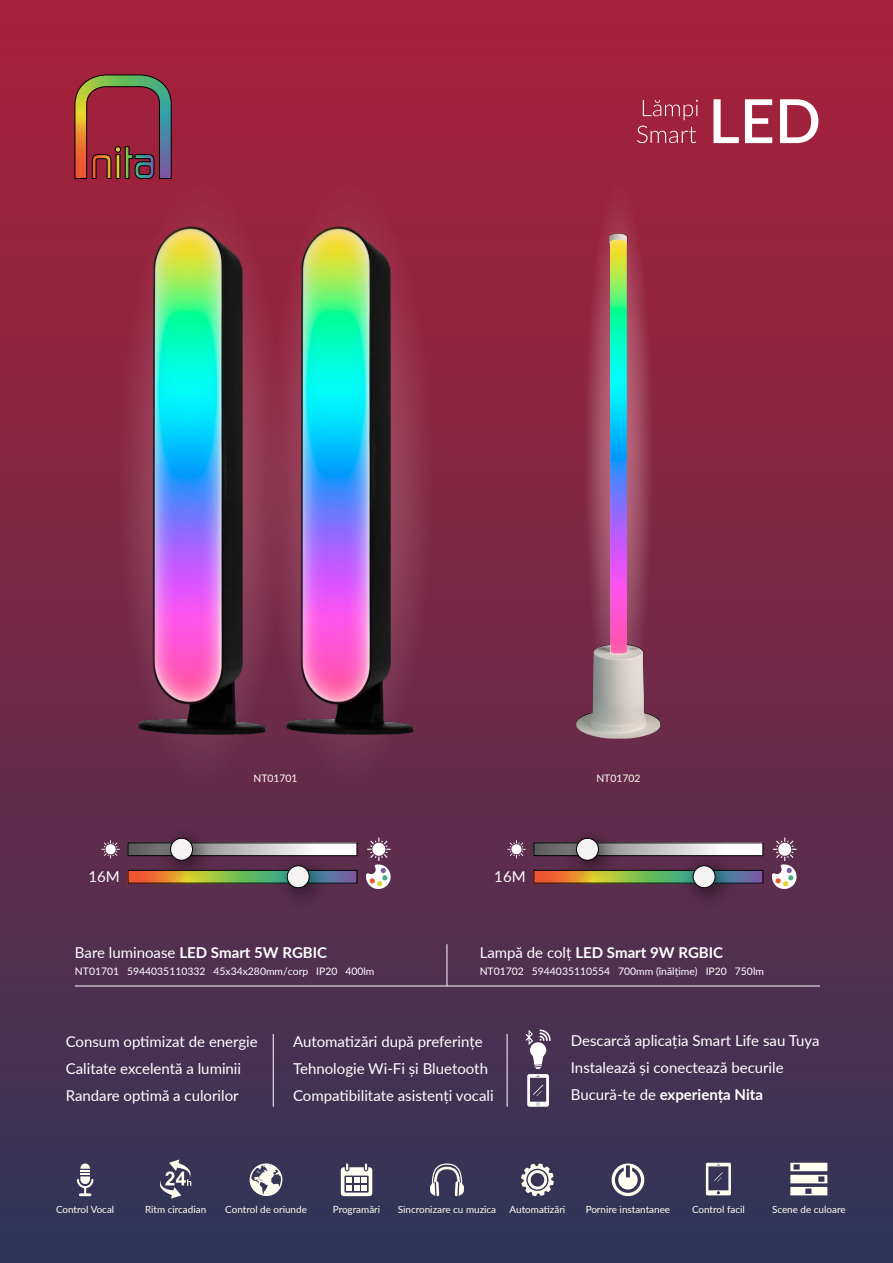
<style>
.page{position:relative;width:893px;height:1263px;background:#fff}
.page>*{position:absolute;margin:0;border:0;box-sizing:border-box;transform-origin:0 0}
.t1{font:15px/27px "Lato";color:#fff}
.t2{font:700 15px "Lato";color:#fff}
.t3{font:10.35px "Lato";color:#fff}
.t4{font:10.35px "Lato";color:#fffdf0}
.t5{font:9.9px "Lato";color:#fffdf0}
.s1{font-weight:400}
.s2{font-weight:700}
</style>
<div class="page">
<div style="left:0;top:0;width:893px;height:1263px;background:linear-gradient(to bottom,#af1e38,#333557)"></div>
<svg style="left:112px;top:141px;width:148px;height:674px;background:#7f2744"></svg>
<img style="left:130px;top:222px;width:130px;height:512px">
<svg style="left:260px;top:141px;width:179px;height:674px;background:#832844"></svg>
<img style="left:278px;top:222px;width:143px;height:512px">
<svg style="left:526px;top:1029px;width:25px;height:78px"></svg>
<hr style="left:273px;top:1034px;width:1px;height:73px;background:#fff">
<hr style="left:507px;top:1034px;width:1px;height:73px;background:#fff">
<svg style="left:77px;top:1163px;width:16px;height:33px"></svg>
<div style="left:250px;top:1163px;width:33px;height:33px;border:2px solid #fffdf0;border-radius:50%"></div>
<svg style="left:250px;top:1164px;width:31px;height:31px"></svg>
<svg style="left:612px;top:1163px;width:32px;height:33px"></svg>
<svg style="left:521px;top:1163px;width:33px;height:33px"></svg>
<svg style="left:341px;top:1163px;width:31px;height:33px"></svg>
<svg style="left:430px;top:1163px;width:34px;height:33px"></svg>
<svg style="left:706px;top:1163px;width:25px;height:32px"></svg>
<svg style="left:160px;top:1159px;width:31px;height:40px"></svg>
<svg style="left:790px;top:1163px;width:37px;height:32px"></svg>
<svg style="left:75px;top:75px;width:96px;height:104px;background:#8c4642"></svg>
<svg style="left:637px;top:126px;width:59px;height:17px"></svg>
<svg style="left:713px;top:99px;width:26px;height:44px"></svg>
<svg style="left:745px;top:99px;width:27px;height:44px"></svg>
<svg style="left:780px;top:99px;width:38px;height:44px"></svg>
<svg style="left:577px;top:127px;width:83px;height:654px;background:#912540"></svg>
<img style="left:576px;top:233px;width:85px;height:506px">
<img style="left:610px;top:240px;width:17px;height:414px">
<svg style="left:536px;top:872px;width:225px;height:9px"></svg>
<div style="left:534px;top:870px;width:229px;height:13px;border:1px solid #000"></div>
<img style="left:671px;top:856px;width:75px;height:62px">
<div style="left:693px;top:866px;width:22px;height:22px;background:#f4f2f2;border-radius:50%"></div>
<div style="left:693px;top:866px;width:22px;height:22px;border:1px solid #000;border-radius:50%"></div>
<svg style="left:536px;top:845px;width:225px;height:9px"></svg>
<div style="left:534px;top:843px;width:229px;height:13px;border:1px solid #000"></div>
<img style="left:554px;top:816px;width:75px;height:75px">
<div style="left:576px;top:838px;width:22px;height:22px;background:#f4f2f2;border-radius:50%"></div>
<div style="left:576px;top:838px;width:22px;height:22px;border:1px solid #000;border-radius:50%"></div>
<svg style="left:507px;top:840px;width:19px;height:18px"></svg>
<svg style="left:772px;top:837px;width:24px;height:52px"></svg>
<svg style="left:130px;top:872px;width:225px;height:9px"></svg>
<div style="left:128px;top:870px;width:229px;height:13px;border:1px solid #000"></div>
<img style="left:266px;top:856px;width:73px;height:62px">
<div style="left:287px;top:866px;width:22px;height:22px;background:#f4f2f2;border-radius:50%"></div>
<div style="left:287px;top:866px;width:22px;height:22px;border:1px solid #000;border-radius:50%"></div>
<svg style="left:130px;top:845px;width:225px;height:9px"></svg>
<div style="left:128px;top:843px;width:229px;height:13px;border:1px solid #000"></div>
<img style="left:149px;top:816px;width:75px;height:75px">
<div style="left:171px;top:838px;width:22px;height:22px;background:#f4f2f2;border-radius:50%"></div>
<div style="left:170px;top:838px;width:23px;height:22px;border:1px solid #000;border-radius:50%"></div>
<svg style="left:101px;top:840px;width:19px;height:18px"></svg>
<svg style="left:366px;top:837px;width:25px;height:52px"></svg>
<hr style="left:75px;top:986px;width:745px;height:1px;background:#fff">
<hr style="left:447px;top:944px;width:1px;height:42px;background:#fff">
<svg style="left:643px;top:100px;width:55px;height:20px"></svg>
<p class="t4" style="left:253px;top:770px;width:46px">NT01701</p>
<p class="t4" style="left:596px;top:770px;width:46px">NT01702</p>
<p class="t1" style="left:88px;top:863px;width:33px">16M</p>
<p class="t1" style="left:494px;top:863px;width:33px">16M</p>
<p class="t2" style="left:75px;top:942px;width:254px"><span class="s1">Bare luminoase</span> LED Smart 5W RGBIC</p>
<p class="t3" style="left:75px;top:964px;width:301px">NT01701 5944035110332 45x34x280mm/corp IP20 400lm</p>
<p class="t2" style="left:480px;top:942px;width:245px"><span class="s1">Lampă de colț</span> LED Smart 9W RGBIC</p>
<p class="t3" style="left:480px;top:964px;width:286px">NT01702 5944035110554 700mm (înălțime) IP20 750lm</p>
<p class="t1" style="left:66px;top:1027px;width:194px">Consum optimizat de energie<br>Calitate excelentă a luminii<br>Randare optimă a culorilor</p>
<p class="t1" style="left:293px;top:1027px;width:202px">Automatizări după preferințe<br>Tehnologie Wi-Fi și Bluetooth<br>Compatibilitate asistenți vocali</p>
<p class="t1" style="left:571px;top:1027px;width:250px">Descarcă aplicația Smart Life sau Tuya<br>Instalează și conectează becurile<br>Bucură-te de <span class="s2">experiența Nita</span></p>
<p class="t5" style="left:56px;top:1203px;width:60px">Control Vocal</p>
<p class="t5" style="left:145px;top:1203px;width:63px">Ritm circadian</p>
<p class="t5" style="left:225px;top:1203px;width:83px">Control de oriunde</p>
<p class="t5" style="left:333px;top:1203px;width:49px">Programări</p>
<p class="t5" style="left:398px;top:1203px;width:100px">Sincronizare cu muzica</p>
<p class="t5" style="left:510px;top:1203px;width:57px">Automatizări</p>
<p class="t5" style="left:586px;top:1203px;width:86px">Pornire instantanee</p>
<p class="t5" style="left:692px;top:1202px;width:54px">Control facil</p>
<p class="t5" style="left:772px;top:1203px;width:75px">Scene de culoare</p>
</div>
